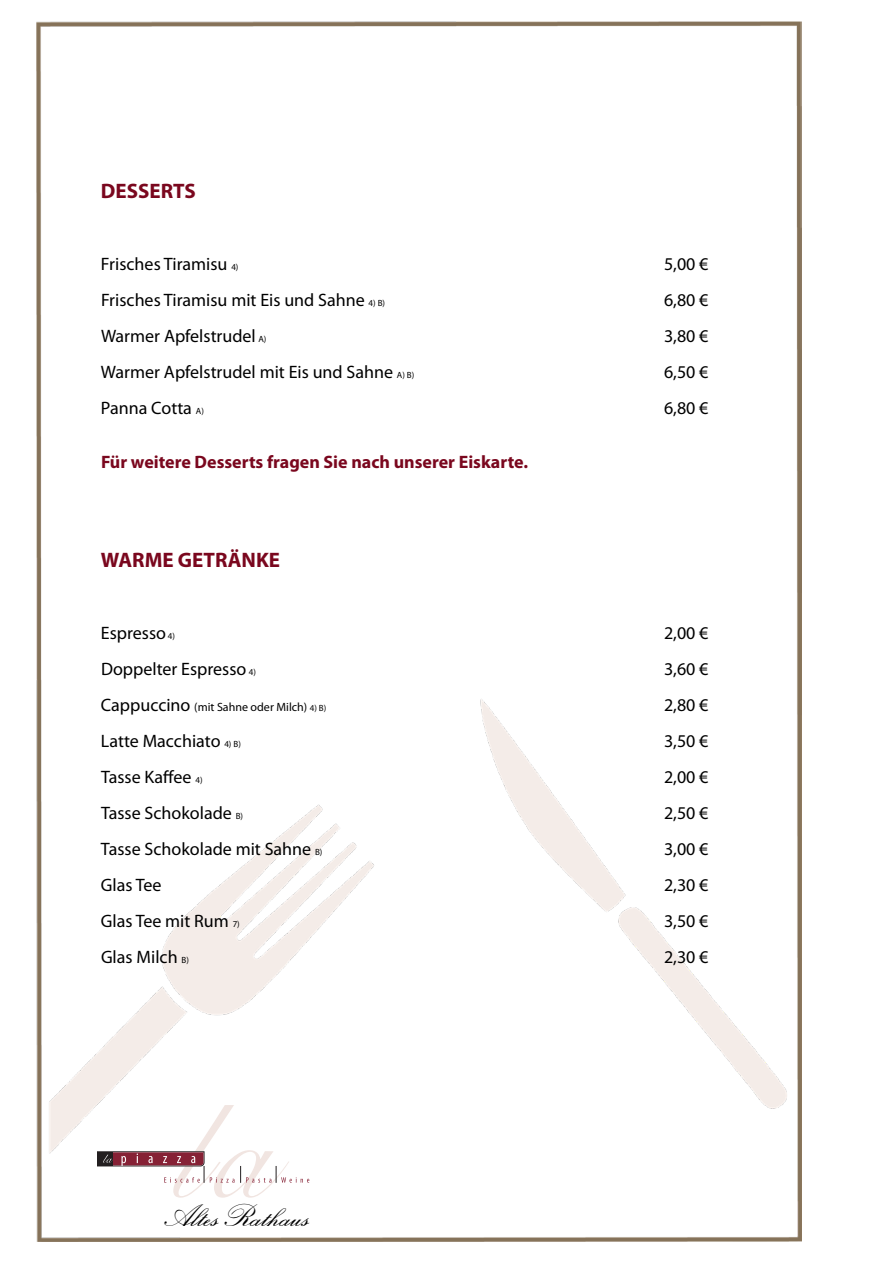
<style>
.page{position:relative;width:893px;height:1263px;background:#fff}
.page>*{position:absolute;margin:0;border:0;box-sizing:border-box;transform-origin:0 0}
.t1{font:31.2px "Exmouth";color:#000}
.t2{font:700 21px "Myriad Pro";color:#7a071e}
.t3{font:18px "Myriad Pro";color:#000}
.t4{font:700 18px "Myriad Pro";color:#7a071e}
.t5{font:12px "Myriad Pro";color:#000}
.s1{font-size:9px}
.s2{font-size:18px}
</style>
<div class="page">
<img style="left:37px;top:21px;width:765px;height:1220px">
<div style="left:97px;top:1105px;width:215px;height:130px;background:#fff"></div>
<svg style="left:97px;top:1105px;width:212px;height:93px"></svg>
<p class="t2" style="left:101px;top:179px;width:96px">DESSERTS</p>
<p class="t3" style="left:101px;top:254px;width:139px">Frisches Tiramisu <span class="s1">4)</span></p>
<p class="t3" style="left:664px;top:254px;width:46px">5,00 €</p>
<p class="t3" style="left:101px;top:290px;width:286px">Frisches Tiramisu mit Eis und Sahne <span class="s1">4) B)</span></p>
<p class="t3" style="left:664px;top:290px;width:46px">6,80 €</p>
<p class="t3" style="left:101px;top:326px;width:167px">Warmer Apfelstrudel <span class="s1">A)</span></p>
<p class="t3" style="left:664px;top:326px;width:46px">3,80 €</p>
<p class="t3" style="left:101px;top:362px;width:315px">Warmer Apfelstrudel mit Eis und Sahne <span class="s1">A) B)</span></p>
<p class="t3" style="left:664px;top:362px;width:46px">6,50 €</p>
<p class="t3" style="left:101px;top:398px;width:104px">Panna Cotta <span class="s1">A)</span></p>
<p class="t3" style="left:664px;top:398px;width:46px">6,80 €</p>
<p class="t4" style="left:101px;top:451px;width:429px">Für weitere Desserts fragen Sie nach unserer Eiskarte.</p>
<p class="t2" style="left:101px;top:548px;width:181px">WARME GETRÄNKE</p>
<p class="t3" style="left:101px;top:623px;width:76px">Espresso <span class="s1">4)</span></p>
<p class="t3" style="left:664px;top:623px;width:46px">2,00 €</p>
<p class="t3" style="left:101px;top:659px;width:157px">Doppelter Espresso <span class="s1">4)</span></p>
<p class="t3" style="left:664px;top:659px;width:46px">3,60 €</p>
<p class="t5" style="left:101px;top:700px;width:227px"><span class="s2">Cappuccino</span> (mit Sahne oder Milch) <span class="s1">4) B)</span></p>
<p class="t3" style="left:664px;top:695px;width:46px">2,80 €</p>
<p class="t3" style="left:101px;top:731px;width:141px">Latte Macchiato <span class="s1">4) B)</span></p>
<p class="t3" style="left:664px;top:731px;width:46px">3,50 €</p>
<p class="t3" style="left:101px;top:767px;width:103px">Tasse Kaffee <span class="s1">4)</span></p>
<p class="t3" style="left:664px;top:767px;width:46px">2,00 €</p>
<p class="t3" style="left:101px;top:803px;width:144px">Tasse Schokolade <span class="s1">B)</span></p>
<p class="t3" style="left:664px;top:803px;width:46px">2,50 €</p>
<p class="t3" style="left:101px;top:839px;width:223px">Tasse Schokolade mit Sahne <span class="s1">B)</span></p>
<p class="t3" style="left:664px;top:839px;width:46px">3,00 €</p>
<p class="t3" style="left:101px;top:875px;width:62px">Glas Tee</p>
<p class="t3" style="left:664px;top:875px;width:46px">2,30 €</p>
<p class="t3" style="left:101px;top:911px;width:140px">Glas Tee mit Rum <span class="s1">7)</span></p>
<p class="t3" style="left:664px;top:911px;width:46px">3,50 €</p>
<p class="t3" style="left:101px;top:947px;width:89px">Glas Milch <span class="s1">B)</span></p>
<p class="t3" style="left:664px;top:947px;width:46px">2,30 €</p>
<h1 class="t1" style="left:163px;top:1197px;width:151px">AltesRathaus</h1>
</div>
